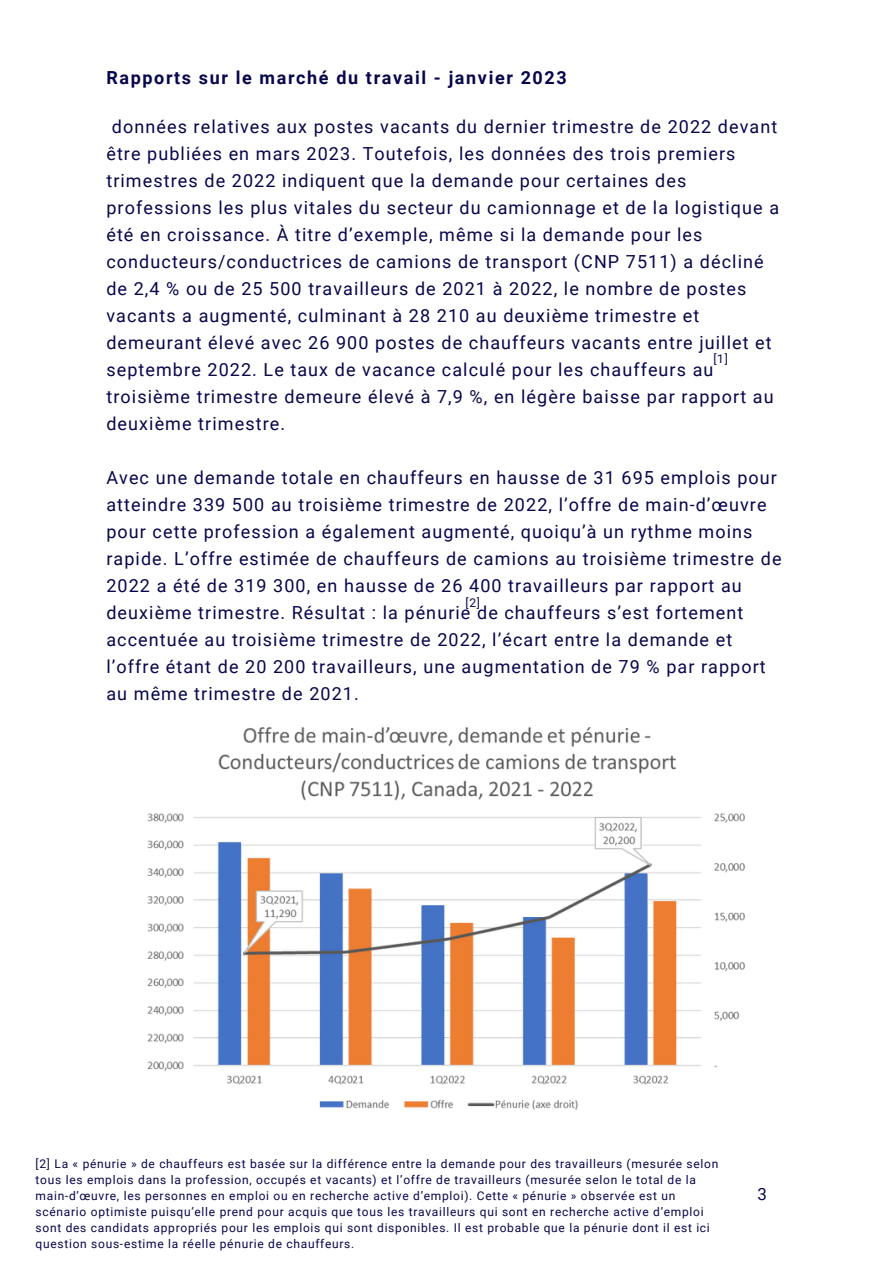
<style>
.page{position:relative;width:893px;height:1264px;background:#fff}
.page>*{position:absolute;margin:0;border:0;box-sizing:border-box;transform-origin:0 0}
.t1{font:18px/27px "Roboto";letter-spacing:.06em;color:#07064c}
.t2{font:700 18px "Roboto";letter-spacing:.09em;color:#07064c}
.t3{font:16.8px "Roboto";color:#07064c}
.t4{font:12px/16px "Roboto";letter-spacing:.06em;color:#07064c}
</style>
<div class="page">
<img style="left:147px;top:727px;width:598px;height:383px">
<p class="t2" style="left:106px;top:68px;width:462px">Rapports sur le marché du travail - janvier 2023</p>
<p class="t1" style="left:106px;top:113px;width:674px;text-indent:6px">données relatives aux postes vacants du dernier trimestre de 2022 devant être publiées en mars 2023. Toutefois, les données des trois premiers trimestres de 2022 indiquent que la demande pour certaines des professions les plus vitales du secteur du camionnage et de la logistique a été en croissance. À titre d’exemple, même si la demande pour les conducteurs/conductrices de camions de transport (CNP 7511) a décliné de 2,4 % ou de 25 500 travailleurs de 2021 à 2022, le nombre de postes vacants a augmenté, culminant à 28 210 au deuxième trimestre et demeurant élevé avec 26 900 postes de chauffeurs vacants entre juillet et septembre 2022. Le taux de vacance calculé pour les chauffeurs au troisième trimestre demeure élevé à 7,9 %, en légère baisse par rapport au deuxième trimestre.</p>
<p class="t1" style="left:106px;top:464px;width:676px">Avec une demande totale en chauffeurs en hausse de 31 695 emplois pour atteindre 339 500 au troisième trimestre de 2022, l’offre de main-d’œuvre pour cette profession a également augmenté, quoiqu’à un rythme moins rapide. L’offre estimée de chauffeurs de camions au troisième trimestre de 2022 a été de 319 300, en hausse de 26 400 travailleurs par rapport au deuxième trimestre. Résultat : la pénurie de chauffeurs s’est fortement accentuée au troisième trimestre de 2022, l’écart entre la demande et l’offre étant de 20 200 travailleurs, une augmentation de 79 % par rapport au même trimestre de 2021.</p>
<p class="t4" style="left:713px;top:351px;width:16px">[1]</p>
<p class="t4" style="left:465px;top:594px;width:16px">[2]</p>
<p class="t4" style="left:36px;top:1155px;width:684px">[2] La « pénurie » de chauffeurs est basée sur la différence entre la demande pour des travailleurs (mesurée selon tous les emplois dans la profession, occupés et vacants) et l’offre de travailleurs (mesurée selon le total de la main-d’œuvre, les personnes en emploi ou en recherche active d’emploi). Cette « pénurie » observée est un scénario optimiste puisqu’elle prend pour acquis que tous les travailleurs qui sont en recherche active d’emploi sont des candidats appropriés pour les emplois qui sont disponibles. Il est probable que la pénurie dont il est ici question sous-estime la réelle pénurie de chauffeurs.</p>
<p class="t3" style="left:757px;top:1184px;width:11px">3</p>
</div>
